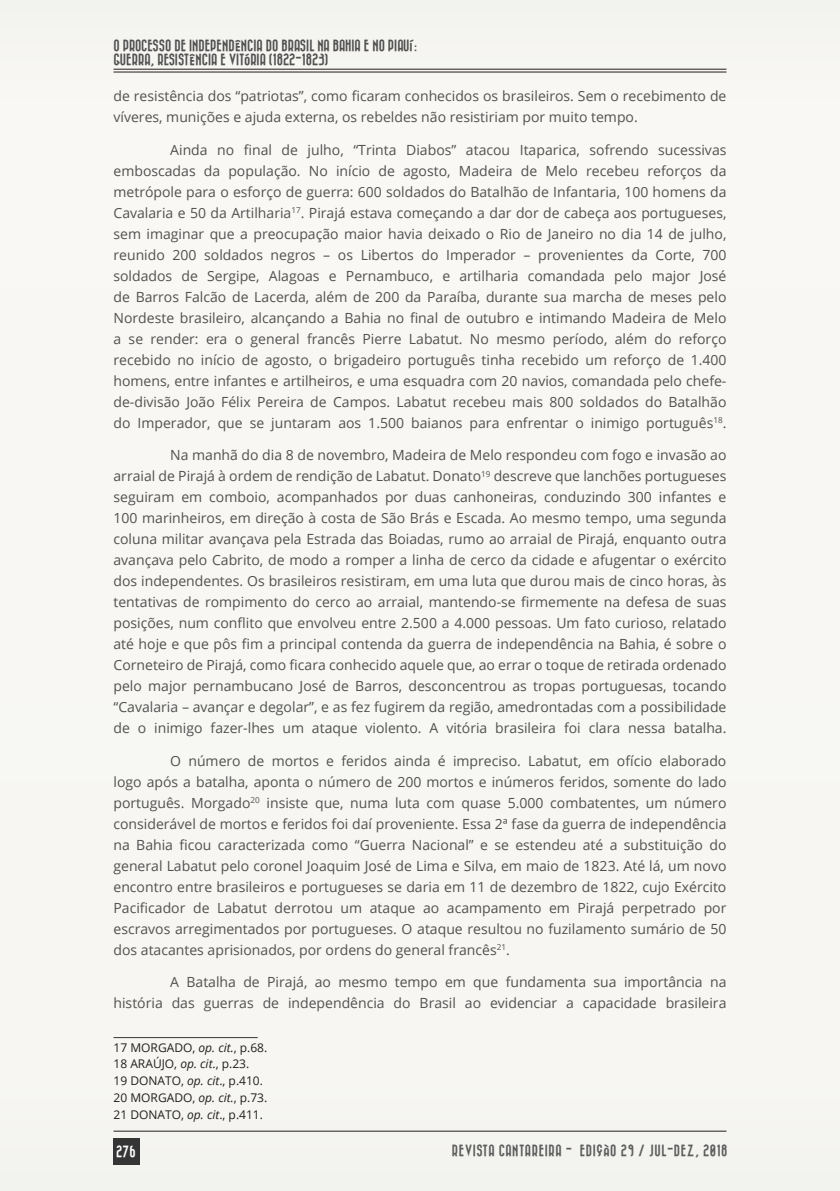
<style>
.page{position:relative;width:840px;height:1191px;background:#fff}
.page>*{position:absolute;margin:0;border:0;box-sizing:border-box;transform-origin:0 0}
.TEXTO{font:14px/21px "Open Sans";color:#515151;text-align:justify}
.t1{font:12px "Open Sans";color:#231f20}
.t2{font:12px/14px "Bazar";color:#515151}
.t3{font:12px "Bazar";letter-spacing:.05em;color:#5d5d5d}
.t4{font:12px "Bazar";color:#fff}
.s1{font-style:italic}
</style>
<div class="page">
<div style="left:0;top:0;width:839px;height:1190px;background:#f8f7f4"></div>
<hr style="left:113px;top:69px;width:613px;height:1px;background:#231f20">
<hr style="left:113px;top:72px;width:613px;height:1px;background:#231f20">
<hr style="left:113px;top:1130px;width:613px;height:1px;background:#231f20">
<div style="left:113px;top:1138px;width:26px;height:27px;background:#363536"></div>
<hr style="left:113px;top:1037px;width:144px;height:1px;background:#363536">
<p class="t2" style="left:113px;top:39px;width:305px">O PROCESSO DE INDEPENDÊNCIA DO BRASIL NA BAHIA E NO PIAUÍ:<br>GUERRA, RESISTÊNCIA E VITÓRIA (1822-1823)</p>
<p class="TEXTO" style="left:113px;top:85px;width:614px">de resistência dos “patriotas”, como ficaram conhecidos os brasileiros. Sem o recebimento de víveres, munições e ajuda externa, os rebeldes não resistiriam por muito tempo.</p>
<p class="TEXTO" style="left:113px;top:139px;width:614px;text-indent:57px">Ainda no final de julho, “Trinta Diabos” atacou Itaparica, sofrendo sucessivas emboscadas da população. No início de agosto, Madeira de Melo recebeu reforços da metrópole para o esforço de guerra: 600 soldados do Batalhão de Infantaria, 100 homens da Cavalaria e 50 da Artilharia<sup>17</sup>. Pirajá estava começando a dar dor de cabeça aos portugueses, sem imaginar que a preocupação maior havia deixado o Rio de Janeiro no dia 14 de julho, reunido 200 soldados negros – os Libertos do Imperador – provenientes da Corte, 700 soldados de Sergipe, Alagoas e Pernambuco, e artilharia comandada pelo major José de Barros Falcão de Lacerda, além de 200 da Paraíba, durante sua marcha de meses pelo Nordeste brasileiro, alcançando a Bahia no final de outubro e intimando Madeira de Melo a se render: era o general francês Pierre Labatut. No mesmo período, além do reforço recebido no início de agosto, o brigadeiro português tinha recebido um reforço de 1.400 homens, entre infantes e artilheiros, e uma esquadra com 20 navios, comandada pelo chefe&shy;de-divisão João Félix Pereira de Campos. Labatut recebeu mais 800 soldados do Batalhão do Imperador, que se juntaram aos 1.500 baianos para enfrentar o inimigo português<sup>18</sup>.</p>
<p class="TEXTO" style="left:113px;top:444px;width:614px;text-indent:57px">Na manhã do dia 8 de novembro, Madeira de Melo respondeu com fogo e invasão ao arraial de Pirajá à ordem de rendição de Labatut. Donato<sup>19</sup> descreve que lanchões portugueses seguiram em comboio, acompanhados por duas canhoneiras, conduzindo 300 infantes e 100 marinheiros, em direção à costa de São Brás e Escada. Ao mesmo tempo, uma segunda coluna militar avançava pela Estrada das Boiadas, rumo ao arraial de Pirajá, enquanto outra avançava pelo Cabrito, de modo a romper a linha de cerco da cidade e afugentar o exército dos independentes. Os brasileiros resistiram, em uma luta que durou mais de cinco horas, às tentativas de rompimento do cerco ao arraial, mantendo-se firmemente na defesa de suas posições, num conflito que envolveu entre 2.500 a 4.000 pessoas. Um fato curioso, relatado até hoje e que pôs fim a principal contenda da guerra de independência na Bahia, é sobre o Corneteiro de Pirajá, como ficara conhecido aquele que, ao errar o toque de retirada ordenado pelo major pernambucano José de Barros, desconcentrou as tropas portuguesas, tocando “Cavalaria – avançar e degolar”, e as fez fugirem da região, amedrontadas com a possibilidade de o inimigo fazer-lhes um ataque violento. A vitória brasileira foi clara nessa batalha.</p>
<p class="TEXTO" style="left:113px;top:749px;width:614px;text-indent:57px">O número de mortos e feridos ainda é impreciso. Labatut, em ofício elaborado logo após a batalha, aponta o número de 200 mortos e inúmeros feridos, somente do lado português. Morgado<sup>20</sup> insiste que, numa luta com quase 5.000 combatentes, um número considerável de mortos e feridos foi daí proveniente. Essa 2ª fase da guerra de independência na Bahia ficou caracterizada como “Guerra Nacional” e se estendeu até a substituição do general Labatut pelo coronel Joaquim José de Lima e Silva, em maio de 1823. Até lá, um novo encontro entre brasileiros e portugueses se daria em 11 de dezembro de 1822, cujo Exército Pacificador de Labatut derrotou um ataque ao acampamento em Pirajá perpetrado por escravos arregimentados por portugueses. O ataque resultou no fuzilamento sumário de 50 dos atacantes aprisionados, por ordens do general francês<sup>21</sup>.</p>
<p class="TEXTO" style="left:113px;top:971px;width:614px;text-align:right">A Batalha de Pirajá, ao mesmo tempo em que fundamenta sua importância na<br>história das guerras de independência do Brasil ao evidenciar a capacidade brasileira</p>
<p class="t1" style="left:113px;top:1039px;width:155px">17 MORGADO, <span class="s1">op. cit.</span>, p.68.</p>
<p class="t1" style="left:113px;top:1055px;width:137px">18 ARAÚJO, <span class="s1">op. cit</span>., p.23.</p>
<p class="t1" style="left:113px;top:1072px;width:151px">19 DONATO, <span class="s1">op. cit</span>., p.410.</p>
<p class="t1" style="left:113px;top:1089px;width:155px">20 MORGADO, <span class="s1">op. cit.</span>, p.73.</p>
<p class="t1" style="left:113px;top:1106px;width:151px">21 DONATO, <span class="s1">op. cit</span>., p.411.</p>
<p class="t4" style="left:116px;top:1145px;width:21px">276</p>
<p class="t3" style="left:451px;top:1143px;width:277px">REVISTA CANTAREIRA - EDIÇÃO 29 / JUL-DEZ, 2018</p>
</div>
